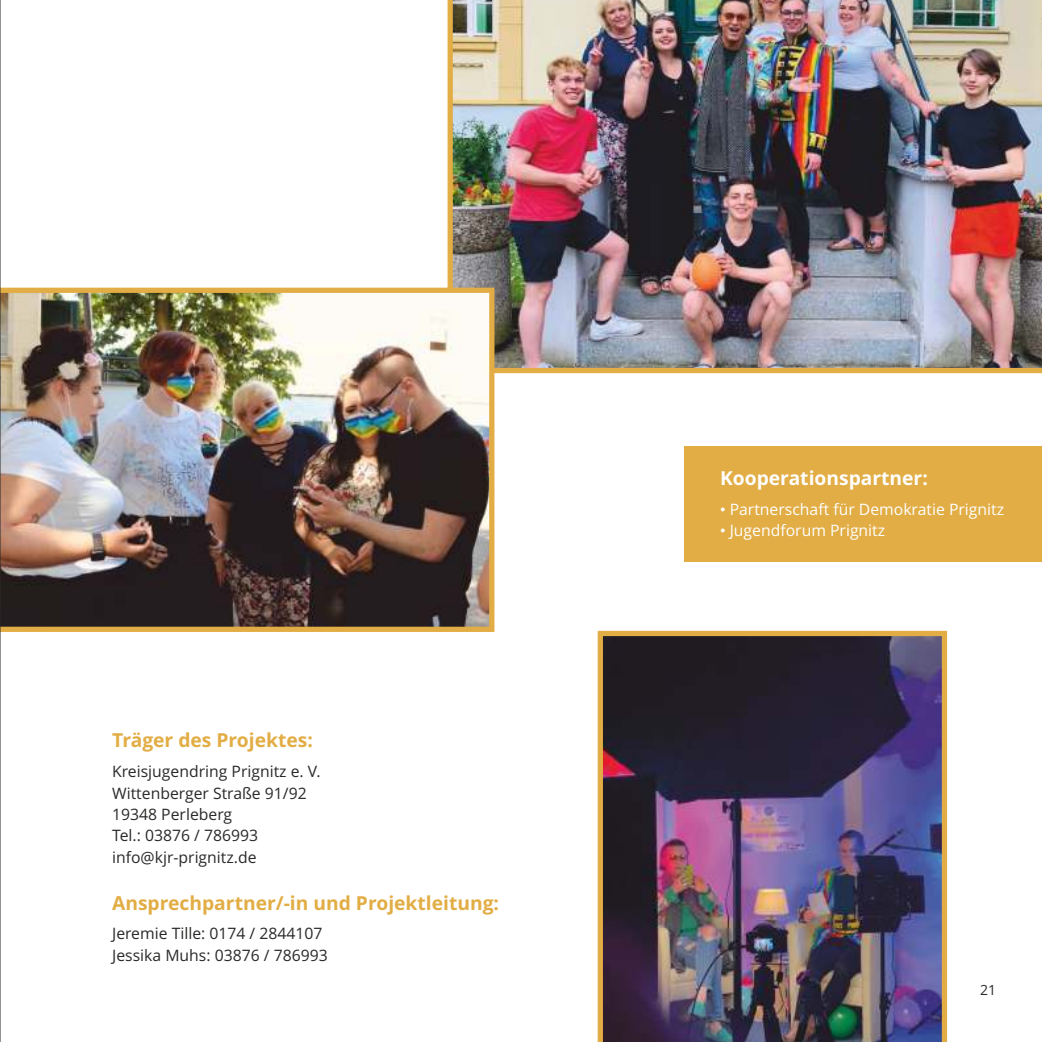
<style>
.page{position:relative;width:1042px;height:1042px;background:#fff}
.page>*{position:absolute;margin:0;border:0;box-sizing:border-box;transform-origin:0 0}
.t1{font:700 19.25px "Open Sans";color:#e2ad44}
.t2{font:700 19.25px "Open Sans";color:#fefefe}
.t3{font:15.75px/21.5px "Open Sans";color:#2b2a29}
.t4{font:15.75px "Open Sans";color:#fefefe}
.t5{font:14px "Open Sans";color:#2b2a29}
.s1{font-family:"Arial"}
</style>
<div class="page">
<img style="left:447px;top:0;width:595px;height:373px">
<img style="left:1px;top:288px;width:493px;height:344px">
<img style="left:598px;top:631px;width:349px;height:411px">
<div style="left:684px;top:446px;width:358px;height:115px;background:#e2ad44"></div>
<hr style="left:0;top:0;width:1px;height:1042px;background:#2b2a29">
<p class="t1" style="left:112px;top:733px;width:202px">Träger des Projektes:</p>
<p class="t3" style="left:112px;top:762px;width:210px">Kreisjugendring Prignitz e. V.<br>Wittenberger Straße 91/92<br>19348 Perleberg<br>Tel.: 03876 / 786993 info@kjr-prignitz.de</p>
<p class="t1" style="left:112px;top:895px;width:388px">Ansprechpartner/-in und Projektleitung:</p>
<p class="t3" style="left:112px;top:924px;width:217px">Jeremie Tille: 0174 / 2844107<br>Jessika Muhs: 03876 / 786993</p>
<p class="t2" style="left:720px;top:470px;width:209px">Kooperationspartner:</p>
<p class="t4" style="left:720px;top:503px;width:285px"><span class="s1">•</span> Partnerschaft für Demokratie Prignitz</p>
<p class="t4" style="left:720px;top:524px;width:167px"><span class="s1">•</span> Jugendforum Prignitz</p>
<p class="t5" style="left:980px;top:984px;width:18px">21</p>
</div>
